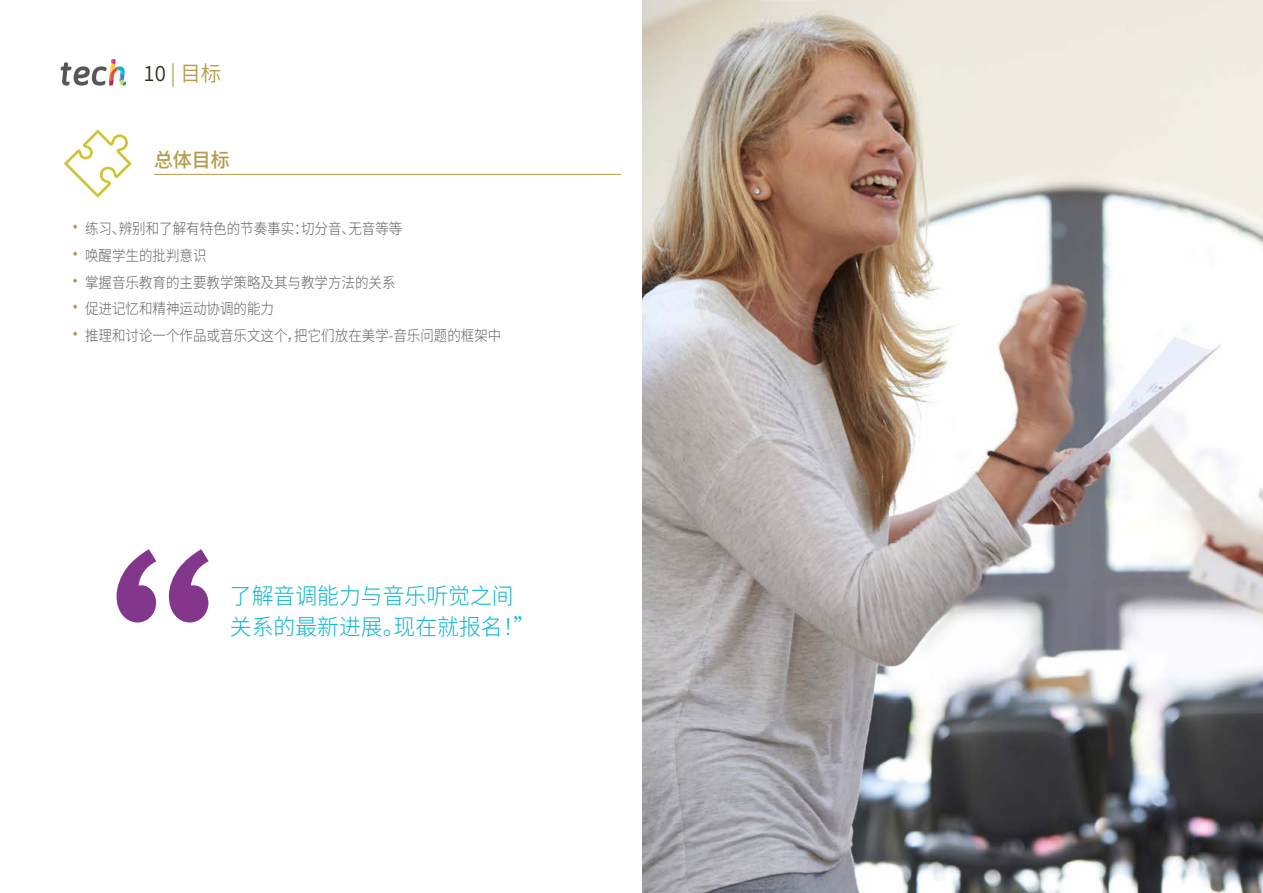
<style>
.page{position:relative;width:1263px;height:893px;background:#fff}
.page>*{position:absolute;margin:0;border:0;box-sizing:border-box;transform-origin:0 0}
.t1{font:300 22.5px/31.5px "Source Han Sans CN";color:#0fb6cf}
.t2{font:21px "Source Han Sans CN";color:#b49c4b}
.t3{font:500 19.5px "Source Han Sans CN";color:#b49c4b}
.t4{font:300 15px/26.7px "Source Han Sans CN";color:#61646a;scale:.9 1}
.s1{color:#312e20}
</style>
<div class="page">
<svg style="left:117px;top:549px;width:92px;height:73px"></svg>
<img style="left:642px;top:0;width:621px;height:893px">
<svg style="left:61px;top:59px;width:65px;height:27px"></svg>
<hr style="left:154px;top:174px;width:467px;height:1px;background:#b49c4b">
<svg style="left:64px;top:129px;width:68px;height:69px"></svg>
<h2 class="t2" style="left:144px;top:61px;width:79px"><span class="s1">10</span> | 目标</h2>
<h3 class="t3" style="left:154px;top:149px;width:77px">总体目标</h3>
<p class="t4" style="left:85px;top:215px;width:464px">练习、辨别和了解有特色的节奏事实：切分音、无音等等<br>唤醒学生的批判意识<br>掌握音乐教育的主要教学策略及其与教学方法的关系<br>促进记忆和精神运动协调的能力<br>推理和讨论一个作品或音乐文这个，把它们放在美学-音乐问题的框架中</p>
<h1 class="t1" style="left:230px;top:580px;width:307px">了解音调能力与音乐听觉之间关系的最新进展。现在就报名！”</h1>
</div>
